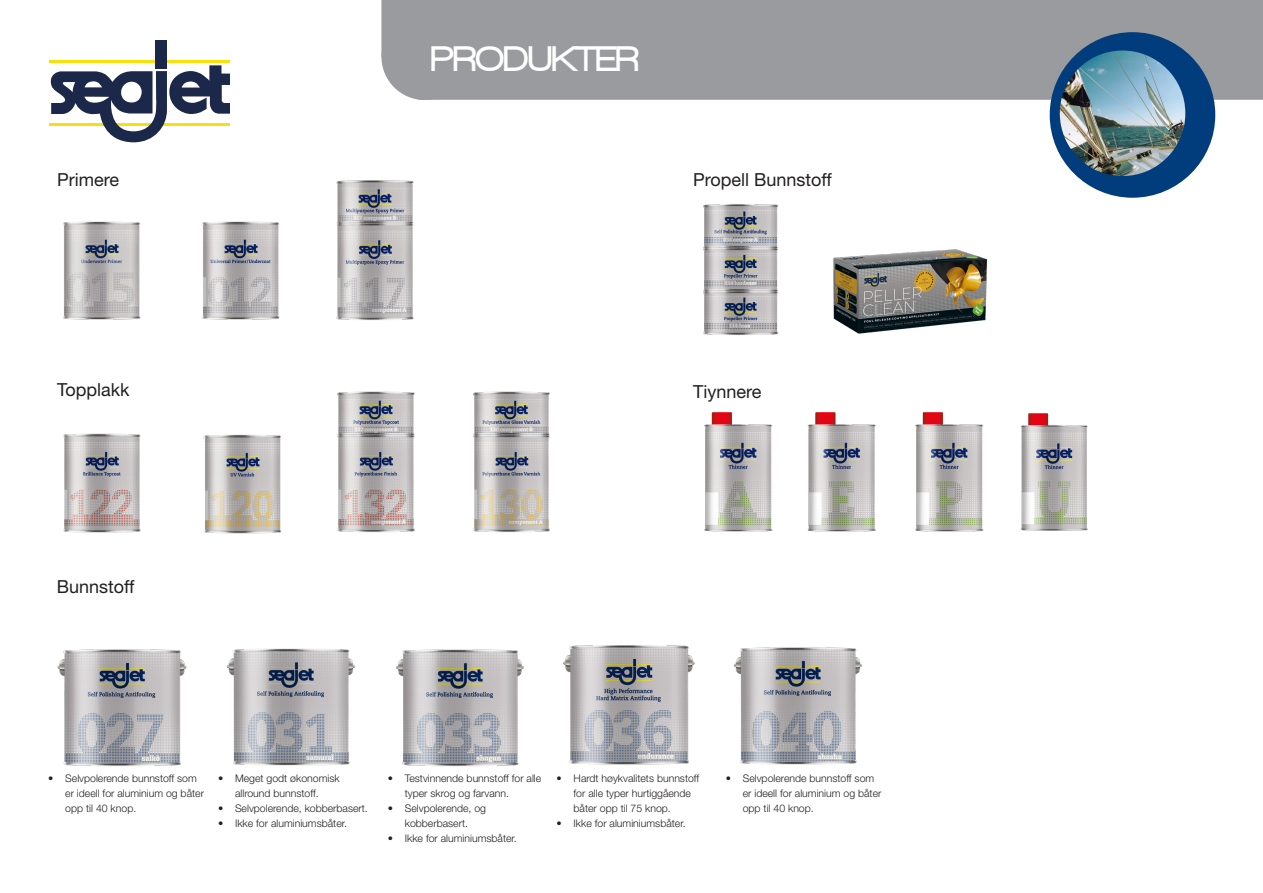
<style>
.page{position:relative;width:1263px;height:893px;background:#fff}
.page>*{position:absolute;margin:0;border:0;box-sizing:border-box;transform-origin:0 0}
.t1{font:900 36px "Walkway";color:#fff}
.t2{font:18px "Helvetica Neue LT Std";color:#231f20}
.t3{font:300 10.5px/15px "Helvetica Neue LT Std";color:#231f20}
</style>
<div class="page">
<img style="left:63px;top:433px;width:78px;height:100px">
<img style="left:704px;top:412px;width:280px;height:120px">
<img style="left:203px;top:434px;width:79px;height:100px">
<img style="left:1020px;top:413px;width:68px;height:118px">
<img style="left:337px;top:391px;width:78px;height:142px">
<img style="left:473px;top:391px;width:77px;height:142px">
<img style="left:833px;top:249px;width:155px;height:85px">
<hr style="left:50px;top:60px;width:180px;height:3px;background:#f7e109">
<hr style="left:50px;top:123px;width:180px;height:3px;background:#f7e109">
<div style="left:156px;top:41px;width:11px;height:28px;background:#1b2849"></div>
<svg style="left:51px;top:65px;width:179px;height:77px"></svg>
<div style="left:381px;top:0;width:882px;height:100px;background:#999b9e"></div>
<div style="left:381px;top:14px;width:87px;height:86px;background:#999b9e;border-radius:50%"></div>
<img style="left:396px;top:649px;width:128px;height:118px">
<img style="left:733px;top:647px;width:129px;height:118px">
<img style="left:563px;top:645px;width:132px;height:120px">
<img style="left:226px;top:648px;width:129px;height:118px">
<img style="left:57px;top:649px;width:130px;height:117px">
<img style="left:62px;top:221px;width:79px;height:99px">
<img style="left:201px;top:221px;width:79px;height:99px">
<img style="left:336px;top:180px;width:78px;height:140px">
<div style="left:1050px;top:32px;width:165px;height:166px;background:#013d7d;border-radius:50%"></div>
<img style="left:1060px;top:51px;width:125px;height:125px;border-radius:63px">
<img style="left:703px;top:204px;width:76px;height:131px">
<h1 class="t1" style="left:431px;top:40px;width:210px">PRODUKTER</h1>
<h2 class="t2" style="left:57px;top:169px;width:64px">Primere</h2>
<h2 class="t2" style="left:693px;top:169px;width:140px">Propell Bunnstoff</h2>
<h2 class="t2" style="left:57px;top:379px;width:74px">Topplakk</h2>
<h2 class="t2" style="left:693px;top:381px;width:70px">Tiynnere</h2>
<h2 class="t2" style="left:57px;top:576px;width:79px">Bunnstoff</h2>
<p class="t3" style="left:65px;top:771px;width:140px;text-indent:-17px">• Selvpolerende bunnstoff som er ideell for aluminium og båter opp til 40 knop.</p>
<p class="t3" style="left:574px;top:771px;width:127px;text-indent:-17px">• Hardt høykvalitets bunnstoff for alle typer hurtiggående båter opp til 75 knop.</p>
<p class="t3" style="left:557px;top:816px;width:131px">• Ikke for aluminiumsbåter.</p>
<p class="t3" style="left:405px;top:771px;width:138px;text-indent:-17px">• Testvinnende bunnstoff for alle typer skrog og farvann.</p>
<p class="t3" style="left:388px;top:801px;width:100px;text-align:center">• Selvpolerende, og kobberbasert.</p>
<p class="t3" style="left:388px;top:831px;width:131px">• Ikke for aluminiumsbåter.</p>
<p class="t3" style="left:218px;top:771px;width:123px;text-align:center">• Meget godt økonomisk allround bunnstoff.</p>
<p class="t3" style="left:218px;top:801px;width:151px">• Selvpolerende, kobberbasert.</p>
<p class="t3" style="left:218px;top:816px;width:131px">• Ikke for aluminiumsbåter.</p>
<p class="t3" style="left:743px;top:770px;width:140px;text-indent:-17px">• Selvpolerende bunnstoff som er ideell for aluminium og båter opp til 40 knop.</p>
</div>
